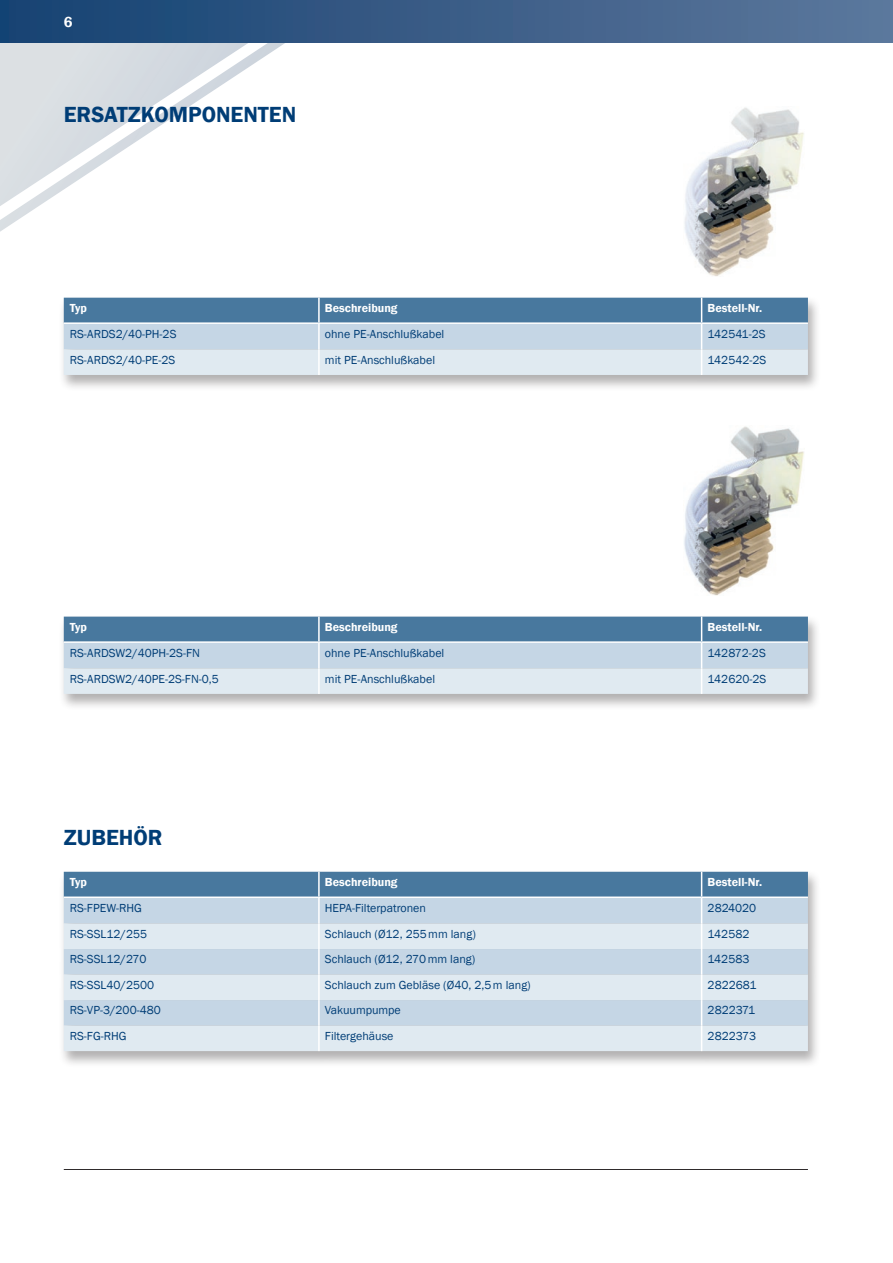
<style>
.page{position:relative;width:893px;height:1263px;background:#fff}
.page>*{position:absolute;margin:0;border:0;box-sizing:border-box;transform-origin:0 0}
.t1{font:600 22.5px "Franklin Gothic";color:#003d76}
.t2{font:600 15px "Franklin Gothic";color:#fff}
.t3{font:12px "Franklin Gothic";color:#003d76}
.t4{font:600 12px "Franklin Gothic";color:#fff}
</style>
<div class="page">
<svg style="left:0;top:43px;width:285px;height:172px"></svg>
<div style="left:0;top:0;width:893px;height:43px;background:linear-gradient(to right,#154272,#5d789c)"></div>
<hr style="left:64px;top:1169px;width:744px;height:1px;background:#231f20">
<div style="left:59px;top:870px;width:762px;height:197px;background:#231f20;opacity:.35"></div>
<svg style="left:64px;top:872px;width:744px;height:179px;background:#bfd1e0"></svg>
<img style="left:684px;top:107px;width:120px;height:169px">
<div style="left:59px;top:296px;width:762px;height:95px;background:#231f20;opacity:.35"></div>
<svg style="left:64px;top:298px;width:744px;height:77px;background:#a7bfd2"></svg>
<img style="left:684px;top:426px;width:120px;height:169px">
<div style="left:59px;top:615px;width:762px;height:95px;background:#231f20;opacity:.35"></div>
<svg style="left:64px;top:617px;width:744px;height:77px;background:#a7bfd2"></svg>
<p class="t2" style="left:64px;top:12px;width:10px">6</p>
<h1 class="t1" style="left:64px;top:101px;width:234px">ERSATZKOMPONENTEN</h1>
<p class="t4" style="left:70px;top:301px;width:19px">Typ</p>
<p class="t4" style="left:325px;top:301px;width:74px">Beschreibung</p>
<p class="t4" style="left:708px;top:301px;width:56px">Bestell-Nr.</p>
<p class="t3" style="left:70px;top:327px;width:108px">RS-ARDS2/40-PH-2S</p>
<p class="t3" style="left:325px;top:327px;width:121px">ohne PE-Anschlußkabel</p>
<p class="t3" style="left:708px;top:327px;width:59px">142541-2S</p>
<p class="t3" style="left:70px;top:352px;width:107px">RS-ARDS2/40-PE-2S</p>
<p class="t3" style="left:325px;top:352px;width:112px">mit PE-Anschlußkabel</p>
<p class="t3" style="left:708px;top:352px;width:60px">142542-2S</p>
<p class="t4" style="left:70px;top:620px;width:19px">Typ</p>
<p class="t4" style="left:325px;top:620px;width:74px">Beschreibung</p>
<p class="t4" style="left:708px;top:620px;width:56px">Bestell-Nr.</p>
<p class="t3" style="left:70px;top:646px;width:132px">RS-ARDSW2/40PH-2S-FN</p>
<p class="t3" style="left:325px;top:646px;width:121px">ohne PE-Anschlußkabel</p>
<p class="t3" style="left:708px;top:646px;width:60px">142872-2S</p>
<p class="t3" style="left:70px;top:671px;width:151px">RS-ARDSW2/40PE-2S-FN-0,5</p>
<p class="t3" style="left:325px;top:671px;width:112px">mit PE-Anschlußkabel</p>
<p class="t3" style="left:708px;top:671px;width:60px">142620-2S</p>
<h1 class="t1" style="left:64px;top:824px;width:100px">ZUBEHÖR</h1>
<p class="t4" style="left:70px;top:875px;width:19px">Typ</p>
<p class="t4" style="left:325px;top:875px;width:74px">Beschreibung</p>
<p class="t4" style="left:708px;top:875px;width:56px">Bestell-Nr.</p>
<p class="t3" style="left:70px;top:901px;width:74px">RS-FPEW-RHG</p>
<p class="t3" style="left:325px;top:901px;width:103px">HEPA-Filterpatronen</p>
<p class="t3" style="left:708px;top:901px;width:50px">2824020</p>
<p class="t3" style="left:70px;top:926px;width:79px">RS-SSL12/255</p>
<p class="t3" style="left:325px;top:926px;width:152px">Schlauch (Ø12, 255mm lang)</p>
<p class="t3" style="left:708px;top:926px;width:43px">142582</p>
<p class="t3" style="left:70px;top:952px;width:78px">RS-SSL12/270</p>
<p class="t3" style="left:325px;top:952px;width:152px">Schlauch (Ø12, 270mm lang)</p>
<p class="t3" style="left:708px;top:952px;width:43px">142583</p>
<p class="t3" style="left:70px;top:977px;width:86px">RS-SSL40/2500</p>
<p class="t3" style="left:325px;top:977px;width:207px">Schlauch zum Gebläse (Ø40, 2,5m lang)</p>
<p class="t3" style="left:708px;top:977px;width:50px">2822681</p>
<p class="t3" style="left:70px;top:1003px;width:93px">RS-VP-3/200-480</p>
<p class="t3" style="left:325px;top:1003px;width:77px">Vakuumpumpe</p>
<p class="t3" style="left:708px;top:1003px;width:49px">2822371</p>
<p class="t3" style="left:70px;top:1028px;width:58px">RS-FG-RHG</p>
<p class="t3" style="left:325px;top:1028px;width:70px">Filtergehäuse</p>
<p class="t3" style="left:708px;top:1028px;width:50px">2822373</p>
</div>
